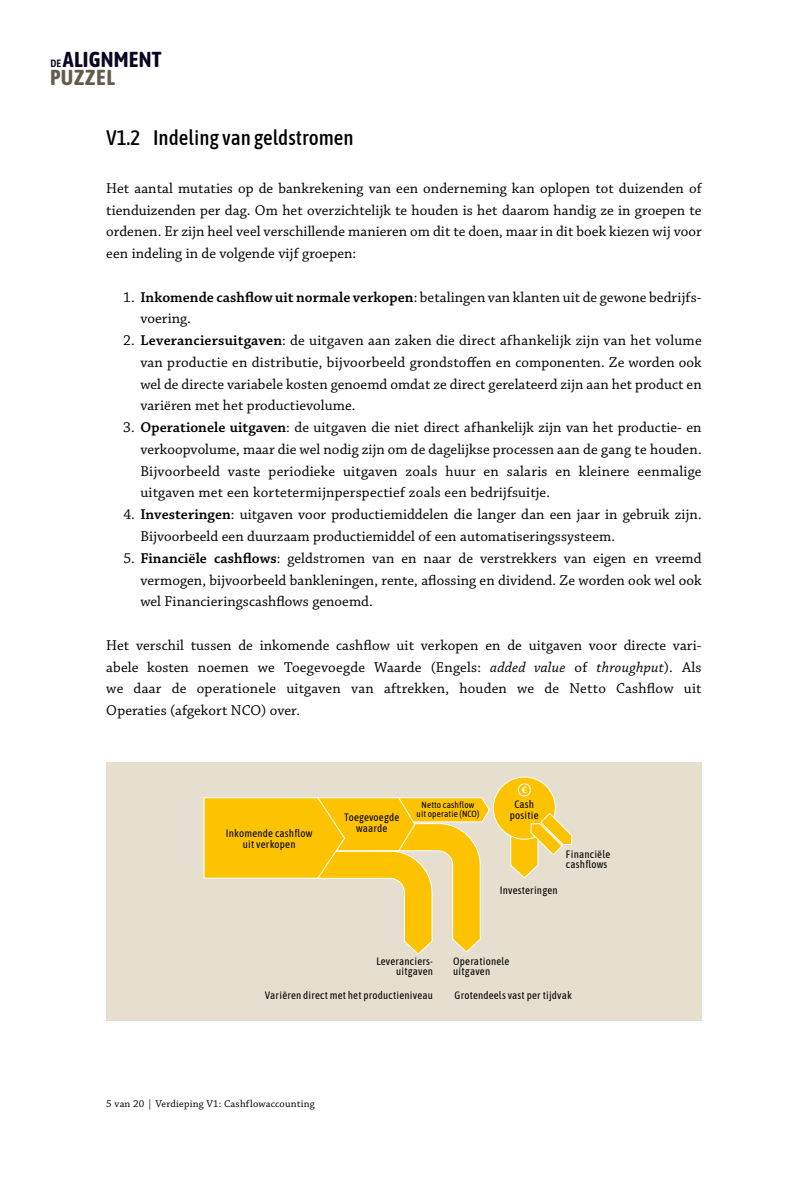
<style>
.page{position:relative;width:808px;height:1191px;background:#fff}
.page>*{position:absolute;margin:0;border:0;box-sizing:border-box;transform-origin:0 0}
.t1{font:700 21.6px/17.5px "Asap Condensed";letter-spacing:.01em;color:#080622}
.t2{font:500 21px "Asap Condensed";color:#000}
.t3{font:15px/21.8px "Chaparral Pro";letter-spacing:.005em;color:#000;text-align:justify}
.t4{font:10.65px/10.6px "Asap Condensed";letter-spacing:.02em;color:#000;text-align:center}
.t5{font:10.5px "Chaparral Pro";letter-spacing:.02em;color:#000}
.t6{font:9px/9px "Asap Condensed";letter-spacing:.02em;color:#000;text-align:center}
.s1{font-weight:600;font-size:10.5px}
.s2{color:#625c4b}
.s3{font-weight:600}
.s4{font-style:italic}
</style>
<div class="page">
<div style="left:106px;top:762px;width:596px;height:258px;background:#e6dfcf"></div>
<div style="left:493px;top:777px;width:62px;height:62px;background:#fdc300;border-radius:50%"></div>
<div style="left:493px;top:776px;width:63px;height:63px;border:1px solid #fff;border-radius:50%"></div>
<svg style="left:509px;top:812px;width:63px;height:67px"></svg>
<svg style="left:203px;top:797px;width:287px;height:158px"></svg>
<div style="left:518px;top:783px;width:13px;height:13px;border:1px solid #fff;border-radius:50%"></div>
<svg style="left:522px;top:786px;width:5px;height:7px"></svg>
<h1 class="t1" style="left:50px;top:50px;width:113px"><span class="s1">DE</span>ALIGNMENT<br><span class="s2">PUZZEL</span></h1>
<h2 class="t2" style="left:106px;top:123px;width:249px">V1.2 Indeling van geldstromen</h2>
<p class="t3" style="left:106px;top:178px;width:597px">Het aantal mutaties op de bankrekening van een onderneming kan oplopen tot duizenden of tienduizenden per dag. Om het overzichtelijk te houden is het daarom handig ze in groepen te ordenen. Er zijn heel veel verschillende manieren om dit te doen, maar in dit boek kiezen wij voor een indeling in de volgende vijf groepen:</p>
<p class="t3" style="left:140px;top:287px;width:563px;text-indent:-17px">1. <span class="s3">Inkomende cashflow uit normale verkopen</span>: betalingen van klanten uit de gewone bedrijfs&shy;voering.</p>
<p class="t3" style="left:140px;top:330px;width:563px;text-indent:-17px">2. <span class="s3">Leveranciersuitgaven</span>: de uitgaven aan zaken die direct afhankelijk zijn van het volume van productie en distributie, bijvoorbeeld grondstoffen en componenten. Ze worden ook wel de directe variabele kosten genoemd omdat ze direct gerelateerd zijn aan het product en variëren met het productievolume.</p>
<p class="t3" style="left:140px;top:417px;width:563px;text-align:left;text-indent:-17px">3. <span class="s3">Operationele uitgaven</span>: de uitgaven die niet direct afhankelijk zijn van het productie- en verkoopvolume, maar die wel nodig zijn om de dagelijkse processen aan de gang te houden.<br>Bijvoorbeeld vaste periodieke uitgaven zoals huur en salaris en kleinere eenmalige uitgaven met een kortetermijnperspectief zoals een bedrijfsuitje.</p>
<p class="t3" style="left:140px;top:504px;width:561px;text-indent:-17px">4. <span class="s3">Investeringen</span>: uitgaven voor productiemiddelen die langer dan een jaar in gebruik zijn.<br>Bijvoorbeeld een duurzaam productiemiddel of een automatiseringssysteem.</p>
<p class="t3" style="left:140px;top:548px;width:563px;text-indent:-17px">5. <span class="s3">Financiële cashflows</span>: geldstromen van en naar de verstrekkers van eigen en vreemd vermogen, bijvoorbeeld bankleningen, rente, aflossing en dividend. Ze worden ook wel ook wel Financieringscashflows genoemd.</p>
<p class="t3" style="left:106px;top:635px;width:597px">Het verschil tussen de inkomende cashflow uit verkopen en de uitgaven voor directe vari&shy;abele kosten noemen we Toegevoegde Waarde (Engels: <span class="s4">added value</span> of <span class="s4">throughput</span>). Als we daar de operationele uitgaven van aftrekken, houden we de Netto Cashflow uit Operaties (afgekort NCO) over.</p>
<p class="t4" style="left:226px;top:827px;width:88px">Inkomende cashflow uit verkopen</p>
<p class="t4" style="left:344px;top:811px;width:57px">Toegevoegde waarde</p>
<p class="t6" style="left:416px;top:799px;width:64px">Netto cashflow uit operatie (NCO)</p>
<p class="t4" style="left:510px;top:799px;width:30px">Cash positie</p>
<p class="t4" style="left:500px;top:884px;width:59px">Investeringen</p>
<p class="t4" style="left:566px;top:848px;width:46px;text-align:left">Financiële cashflows</p>
<p class="t4" style="left:453px;top:955px;width:58px;text-align:left">Operationele uitgaven</p>
<p class="t4" style="left:376px;top:955px;width:58px;text-align:right">Leveranciers&shy;uitgaven</p>
<p class="t4" style="left:265px;top:989px;width:170px">Variëren direct met het productieniveau</p>
<p class="t4" style="left:455px;top:989px;width:119px">Grotendeels vast per tijdvak</p>
<p class="t5" style="left:106px;top:1097px;width:210px">5 van 20 | Verdieping V1: Cashflowaccounting</p>
</div>
